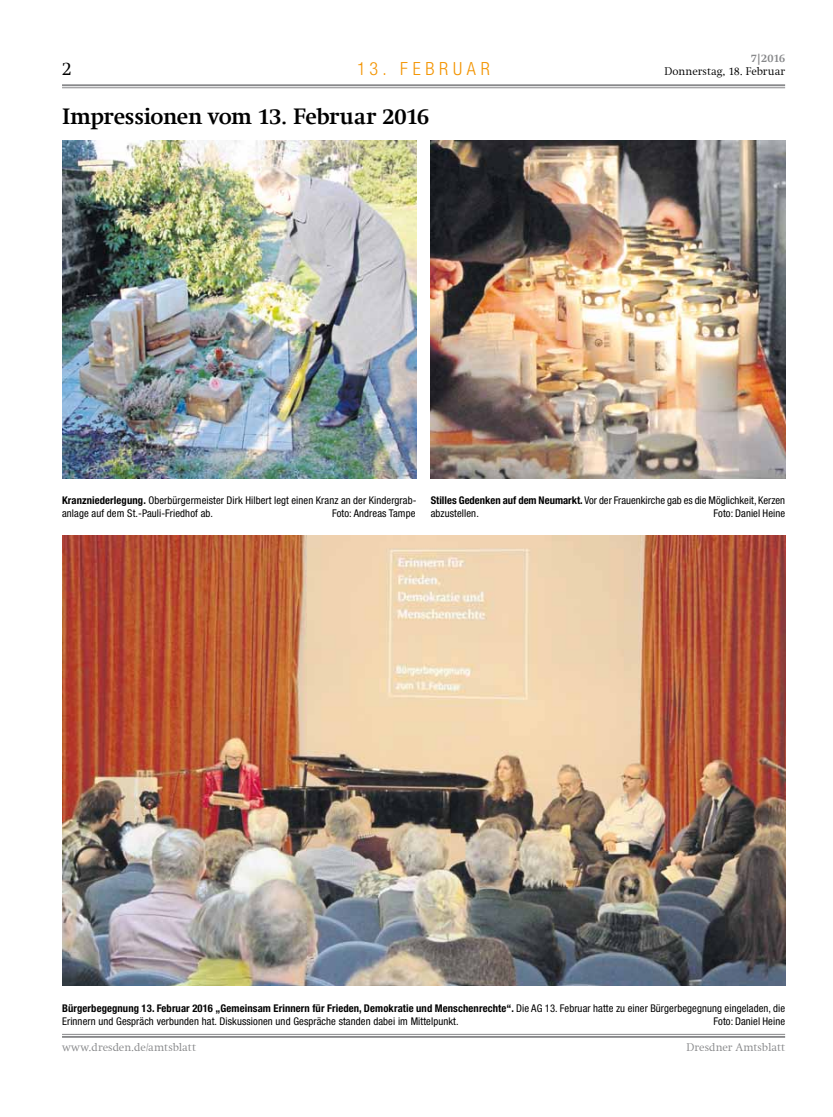
<style>
.page{position:relative;width:833px;height:1117px;background:#fff}
.page>*{position:absolute;margin:0;border:0;box-sizing:border-box;transform-origin:0 0}
.t1{font:700 22.5px "Swift Com";letter-spacing:-.02em;color:#000}
.t2{font:300 18.75px "Swift Com";color:#000}
.t3{font:300 condensed 18.12px "Helvetica Neue";letter-spacing:.26em;color:#f39400}
.t4{font:300 11.25px "Swift Com";letter-spacing:.005em;color:#87888a}
.t5{font:300 11.25px "Swift Com";color:#000}
.t6{font:700 11.25px "Swift Com";color:#87888a}
.t7{font:condensed 10.62px/13px "Helvetica Neue";letter-spacing:.01em;color:#000}
.s1{font-weight:700}
</style>
<div class="page">
<hr style="left:62px;top:87px;width:723px;height:1px;background:#87888a">
<hr style="left:62px;top:84px;width:723px;height:2px;background:#87888a">
<hr style="left:62px;top:1033px;width:723px;height:1px;background:#87888a">
<hr style="left:62px;top:1035px;width:723px;height:2px;background:#87888a">
<img style="left:62px;top:140px;width:354px;height:338px">
<img style="left:431px;top:140px;width:354px;height:338px">
<img style="left:62px;top:535px;width:723px;height:450px">
<h3 class="t3" style="left:357px;top:58px;width:134px">13. FEBRUA R</h3>
<h1 class="t1" style="left:62px;top:103px;width:369px">Impressionen vom 13. Februar 2016</h1>
<h2 class="t2" style="left:62px;top:58px;width:12px">2</h2>
<p class="t6" style="left:751px;top:52px;width:36px">7|2016</p>
<p class="t5" style="left:664px;top:65px;width:122px">Donnerstag, 18. Februar</p>
<p class="t7" style="left:62px;top:494px;width:356px"><span class="s1">Kranzniederlegung.</span> Oberbürgermeister Dirk Hilbert legt einen Kranz an der Kindergrab&shy;anlage auf dem St.-Pauli-Friedhof ab.</p>
<p class="t7" style="left:332px;top:507px;width:85px">Foto: Andreas Tampe</p>
<p class="t7" style="left:431px;top:494px;width:356px"><span class="s1">Stilles Gedenken auf dem Neumarkt.</span> Vor der Frauenkirche gab es die Möglichkeit, Kerzen abzustellen.</p>
<p class="t7" style="left:713px;top:507px;width:73px">Foto: Daniel Heine</p>
<p class="t7" style="left:62px;top:1001px;width:724px"><span class="s1">Bürgerbegegnung 13. Februar 2016 „Gemeinsam Erinnern für Frieden, Demokratie und Menschenrechte“.</span> Die AG 13. Februar hatte zu einer Bürgerbegegnung eingeladen, die<br>Erinnern und Gespräch verbunden hat. Diskussionen und Gespräche standen dabei im Mittelpunkt.</p>
<p class="t7" style="left:713px;top:1014px;width:73px">Foto: Daniel Heine</p>
<p class="t4" style="left:62px;top:1040px;width:135px">www.dresden.de/amtsblatt</p>
<p class="t4" style="left:686px;top:1040px;width:100px">Dresdner Amtsblatt</p>
</div>
